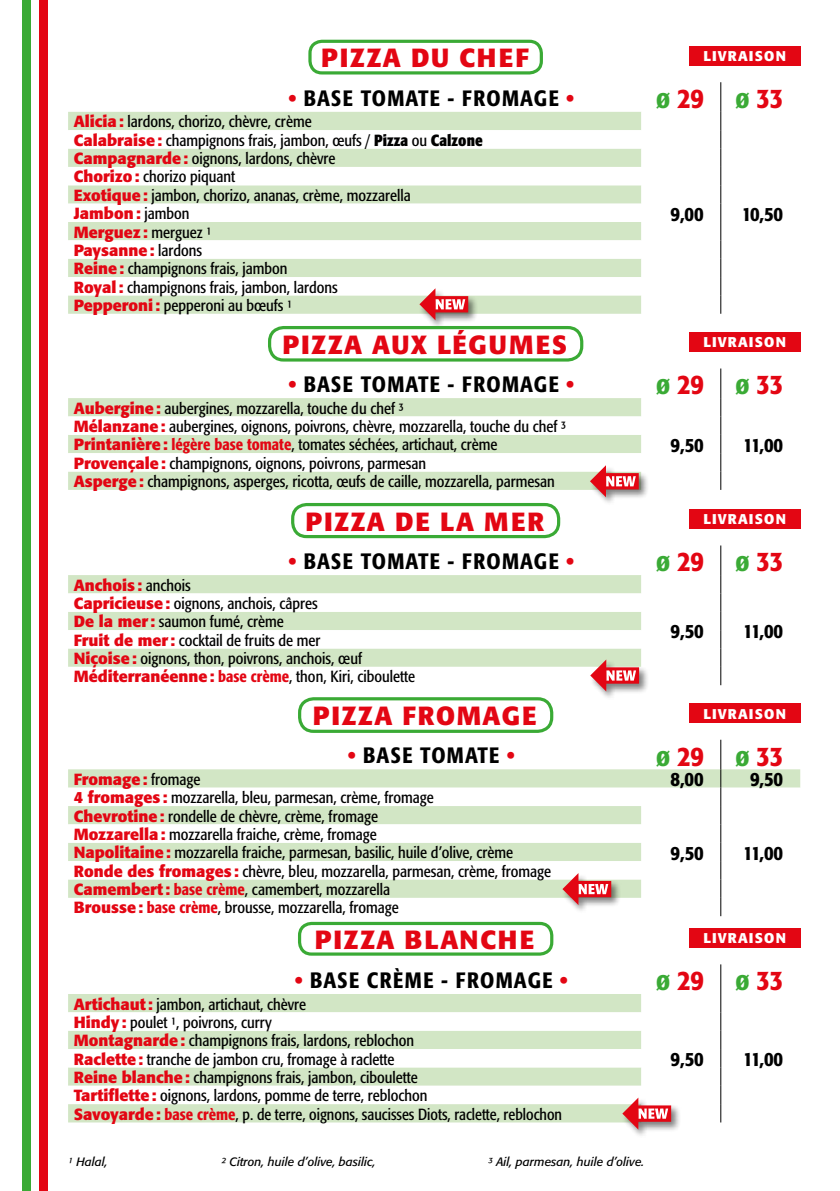
<style>
.page{position:relative;width:840px;height:1191px;background:#fff}
.page>*{position:absolute;margin:0;border:0;box-sizing:border-box;transform-origin:0 0}
.t1{font:500 condensed 28px "Formata";letter-spacing:-.01em;color:#e30613}
.t2{font:700 26px "Formata";letter-spacing:.06em;color:#e30613}
.t3{font:500 condensed 22px "Formata";letter-spacing:.06em;color:#000}
.t4{font:500 condensed 20px "Formata";letter-spacing:-.01em;color:#000}
.t5{font:condensed 16px/18.4px "Formata";color:#000}
.t6{font:700 16px "Formata";color:#e30613}
.t7{font:700 14px "Formata";letter-spacing:.075em;color:#fff}
.t8{font:italic 12px "Formata";color:#000}
.s1{color:#e30613}
.s2{color:#3aaa35}
.s3{font-weight:700;font-stretch:normal;color:#e30613}
.s4{font-weight:700}
.s5{font-weight:500;color:#e30613}
.s6{font-weight:400;font-stretch:condensed;color:#000}
</style>
<div class="page">
<div style="left:23px;top:0;width:8px;height:1191px;background:#3aaa35"></div>
<div style="left:39px;top:0;width:9px;height:1191px;background:#e30613"></div>
<div style="left:308px;top:40px;width:234px;height:34px;border:3px solid #3aaa35;border-radius:12px"></div>
<div style="left:68px;top:112px;width:573px;height:202px;background:#d2e6c5"></div>
<svg style="left:68px;top:130px;width:573px;height:165px"></svg>
<hr style="left:720px;top:82px;width:1px;height:30px;background:#000">
<svg style="left:720px;top:112px;width:2px;height:202px"></svg>
<div style="left:688px;top:46px;width:111px;height:19px;background:#e30613"></div>
<div style="left:417px;top:287px;width:61px;height:42px;background:#000;opacity:.5"></div>
<svg style="left:419px;top:288px;width:49px;height:32px"></svg>
<div style="left:268px;top:326px;width:315px;height:35px;border:3px solid #3aaa35;border-radius:14px"></div>
<hr style="left:720px;top:368px;width:1px;height:30px;background:#000">
<div style="left:688px;top:332px;width:111px;height:19px;background:#e30613"></div>
<div style="left:588px;top:464px;width:60px;height:42px;background:#000;opacity:.5"></div>
<svg style="left:68px;top:398px;width:654px;height:99px"></svg>
<div style="left:298px;top:697px;width:255px;height:36px;border:3px solid #3aaa35;border-radius:14px"></div>
<div style="left:68px;top:769px;width:731px;height:18px;background:#d2e6c5"></div>
<svg style="left:68px;top:787px;width:731px;height:129px"></svg>
<div style="left:68px;top:897px;width:573px;height:19px;background:#fff"></div>
<hr style="left:720px;top:739px;width:1px;height:30px;background:#000">
<svg style="left:720px;top:769px;width:1px;height:147px"></svg>
<div style="left:688px;top:703px;width:111px;height:19px;background:#e30613"></div>
<div style="left:560px;top:871px;width:61px;height:43px;background:#000;opacity:.5"></div>
<svg style="left:562px;top:873px;width:49px;height:32px"></svg>
<div style="left:298px;top:922px;width:255px;height:33px;border:3px solid #3aaa35;border-radius:12px"></div>
<div style="left:68px;top:994px;width:554px;height:128px;background:#d2e6c5"></div>
<svg style="left:68px;top:1012px;width:554px;height:92px"></svg>
<hr style="left:720px;top:964px;width:1px;height:30px;background:#000">
<div style="left:688px;top:928px;width:111px;height:19px;background:#e30613"></div>
<div style="left:620px;top:1096px;width:61px;height:42px;background:#000;opacity:.5"></div>
<svg style="left:622px;top:994px;width:100px;height:135px"></svg>
<div style="left:291px;top:503px;width:269px;height:35px;border:3px solid #3aaa35;border-radius:14px"></div>
<div style="left:68px;top:575px;width:522px;height:18px;background:#d2e6c5"></div>
<svg style="left:68px;top:593px;width:522px;height:74px"></svg>
<hr style="left:720px;top:545px;width:1px;height:30px;background:#000">
<div style="left:688px;top:509px;width:111px;height:19px;background:#e30613"></div>
<div style="left:588px;top:658px;width:61px;height:42px;background:#000;opacity:.5"></div>
<svg style="left:590px;top:575px;width:132px;height:116px"></svg>
<h2 class="t2" style="left:321px;top:42px;width:209px">PIZZA DU CHEF</h2>
<h3 class="t3" style="left:288px;top:85px;width:286px"><span class="s1">•</span> BASE TOMATE - FROMAGE <span class="s1">•</span></h3>
<h1 class="t1" style="left:655px;top:81px;width:128px"><span class="s2">ø</span> 29 <span class="s2">ø</span> 33</h1>
<p class="t5" style="left:74px;top:113px;width:239px"><span class="s3">Alicia:</span> lardons, chorizo, chèvre, crème</p>
<p class="t7" style="left:703px;top:47px;width:84px">LIVRAISON</p>
<p class="t5" style="left:74px;top:131px;width:410px"><span class="s3">Calabraise:</span> champignons frais, jambon, œufs / <span class="s4">Pizza</span> ou <span class="s4">Calzone </span><span class="s3">Campagnarde:</span> oignons, lardons, chèvre<br><span class="s3">Chorizo:</span> chorizo piquant<br><span class="s3">Exotique:</span> jambon, chorizo, ananas, crème, mozzarella<br><span class="s3">Jambon:</span> jambon<br><span class="s3">Merguez :</span> merguez ¹<br><span class="s3">Paysanne:</span> lardons<br><span class="s3">Reine:</span> champignons frais, jambon<br><span class="s3">Royal:</span> champignons frais, jambon, lardons<br><span class="s3">Pepperoni:</span> pepperoni au bœufs ¹</p>
<p class="t4" style="left:670px;top:201px;width:35px">9,00</p>
<p class="t4" style="left:741px;top:201px;width:43px">10,50</p>
<h2 class="t2" style="left:282px;top:328px;width:286px">PIZZA AUX LÉGUMES</h2>
<h3 class="t3" style="left:288px;top:371px;width:286px"><span class="s1">•</span> BASE TOMATE - FROMAGE <span class="s1">•</span></h3>
<h1 class="t1" style="left:655px;top:367px;width:128px"><span class="s2">ø</span> 29 <span class="s2">ø</span> 33</h1>
<p class="t5" style="left:74px;top:399px;width:331px"><span class="s3">Aubergine:</span> aubergines, mozzarella, touche du chef ³</p>
<p class="t4" style="left:670px;top:433px;width:35px">9,50</p>
<p class="t4" style="left:742px;top:433px;width:42px">11,00</p>
<p class="t7" style="left:703px;top:333px;width:84px">LIVRAISON</p>
<p class="t5" style="left:74px;top:417px;width:493px"><span class="s3">Mélanzane:</span> aubergines, oignons, poivrons, chèvre, mozzarella, touche du chef ³<br><span class="s3">Printanière:</span> <span class="s5">légère base tomate</span>, tomates séchées, artichaut, crème <span class="s3">Provençale:</span> champignons, oignons, poivrons, parmesan<br><span class="s3">Asperge:</span> champignons, asperges, ricotta, œufs de caille, mozzarella, parmesan</p>
<p class="t6" style="left:74px;top:575px;width:118px">Anchois : <span class="s6">anchois</span></p>
<h2 class="t2" style="left:305px;top:505px;width:240px">PIZZA DE LA MER</h2>
<h3 class="t3" style="left:288px;top:548px;width:286px"><span class="s1">•</span> BASE TOMATE - FROMAGE <span class="s1">•</span></h3>
<h1 class="t1" style="left:655px;top:544px;width:128px"><span class="s2">ø</span> 29 <span class="s2">ø</span> 33</h1>
<p class="t7" style="left:703px;top:510px;width:84px">LIVRAISON</p>
<p class="t5" style="left:74px;top:594px;width:342px"><span class="s3">Capricieuse:</span> oignons, anchois, câpres<br><span class="s3">De la mer :</span> saumon fumé, crème<br><span class="s3">Fruit de mer :</span> cocktail de fruits de mer<br><span class="s3">Niçoise:</span> oignons, thon, poivrons, anchois, œuf <span class="s3">Méditerranéenne:</span> <span class="s5">base crème</span>, thon, Kiri, ciboulette</p>
<p class="t4" style="left:670px;top:619px;width:35px">9,50</p>
<p class="t4" style="left:742px;top:619px;width:42px">11,00</p>
<h2 class="t2" style="left:312px;top:700px;width:225px">PIZZA FROMAGE</h2>
<h3 class="t3" style="left:348px;top:742px;width:167px"><span class="s1">•</span> BASE TOMATE <span class="s1">•</span></h3>
<h1 class="t1" style="left:655px;top:738px;width:128px"><span class="s2">ø</span> 29 <span class="s2">ø</span> 33</h1>
<p class="t7" style="left:703px;top:705px;width:84px">LIVRAISON</p>
<p class="t6" style="left:74px;top:769px;width:128px">Fromage: <span class="s6">fromage</span></p>
<p class="t4" style="left:670px;top:767px;width:35px">8,00</p>
<p class="t4" style="left:749px;top:767px;width:35px">9,50</p>
<p class="t5" style="left:74px;top:788px;width:361px"><span class="s3">4 fromages:</span> mozzarella, bleu, parmesan, crème, fromage</p>
<p class="t4" style="left:670px;top:840px;width:35px">9,50</p>
<p class="t4" style="left:742px;top:840px;width:42px">11,00</p>
<p class="t5" style="left:74px;top:807px;width:478px"><span class="s3">Chevrotine:</span> rondelle de chèvre, crème, fromage<br><span class="s3">Mozzarella:</span> mozzarella fraiche, crème, fromage<br><span class="s3">Napolitaine:</span> mozzarella fraiche, parmesan, basilic, huile d’olive, crème <span class="s3">Ronde des fromages:</span> chèvre, bleu, mozzarella, parmesan, crème, fromage <span class="s3">Camembert:</span> <span class="s5">base crème</span>, camembert, mozzarella<br><span class="s3">Brousse:</span> <span class="s5">base crème</span>, brousse, mozzarella, fromage</p>
<h2 class="t2" style="left:315px;top:923px;width:221px">PIZZA BLANCHE</h2>
<h3 class="t3" style="left:295px;top:966px;width:274px"><span class="s1">•</span> BASE CRÈME - FROMAGE <span class="s1">•</span></h3>
<h1 class="t1" style="left:655px;top:963px;width:128px"><span class="s2">ø</span> 29 <span class="s2">ø</span> 33</h1>
<p class="t5" style="left:74px;top:994px;width:234px"><span class="s3">Artichaut:</span> jambon, artichaut, chèvre</p>
<p class="t7" style="left:703px;top:929px;width:84px">LIVRAISON</p>
<p class="t5" style="left:74px;top:1013px;width:489px"><span class="s3">Hindy:</span> poulet ¹, poivrons, curry<br><span class="s3">Montagnarde:</span> champignons frais, lardons, reblochon<br><span class="s3">Raclette:</span> tranche de jambon cru, fromage à raclette<br><span class="s3">Reine blanche:</span> champignons frais, jambon, ciboulette<br><span class="s3">Tartiflette:</span> oignons, lardons, pomme de terre, reblochon<br><span class="s3">Savoyarde:</span> <span class="s5">base crème</span>, p. de terre, oignons, saucisses Diots, raclette, reblochon</p>
<p class="t8" style="left:68px;top:1155px;width:41px">¹ Halal,</p>
<p class="t8" style="left:221px;top:1155px;width:155px">² Citron, huile d’olive, basilic,</p>
<p class="t8" style="left:488px;top:1155px;width:157px">³ Ail, parmesan, huile d’olive.</p>
<p class="t4" style="left:670px;top:1047px;width:35px">9,50</p>
<p class="t4" style="left:742px;top:1047px;width:42px">11,00</p>
</div>
